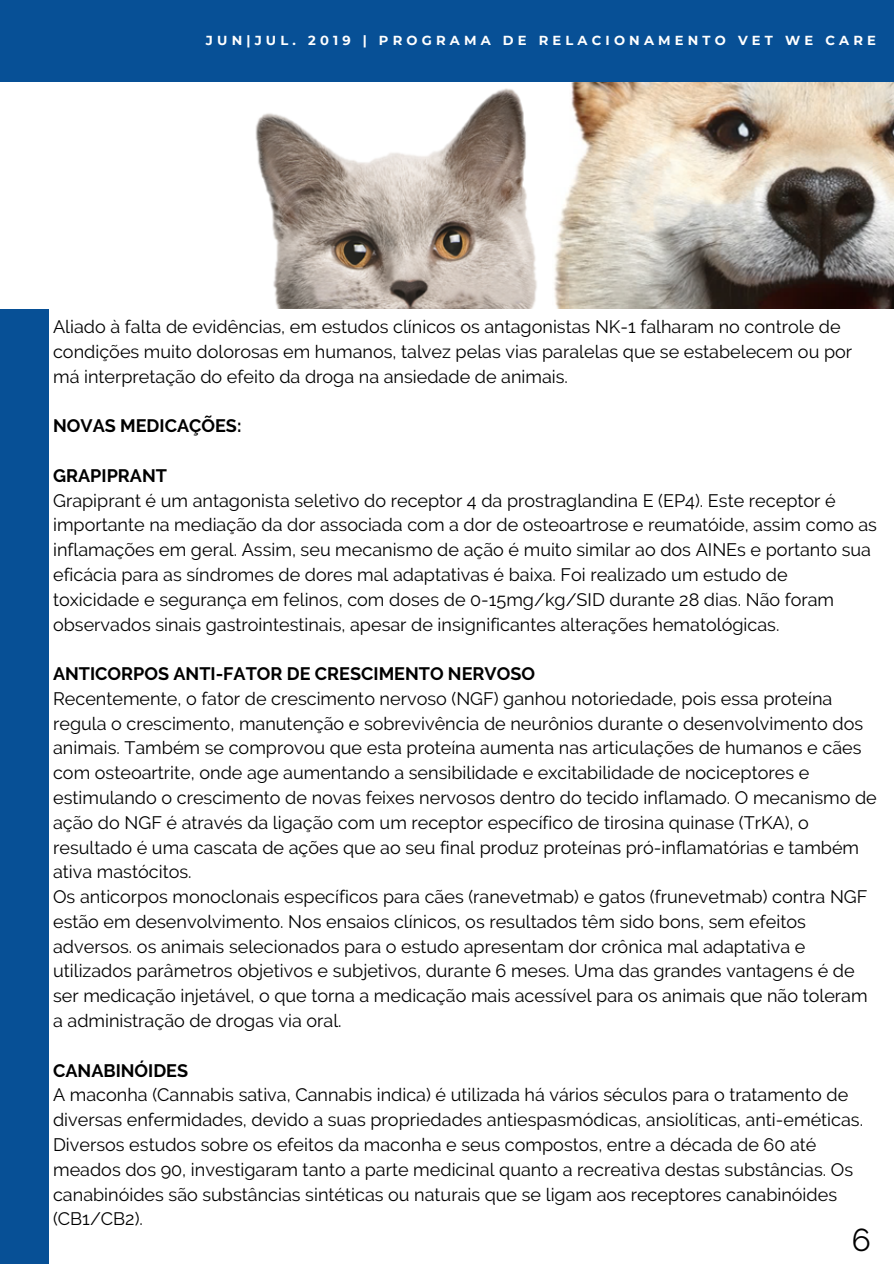
<style>
.page{position:relative;width:894px;height:1264px;background:#fff}
.page>*{position:absolute;margin:0;border:0;box-sizing:border-box;transform-origin:0 0}
.t1{font:31.5px "Raleway";color:#000}
.t2{font:18px/24.8px "Raleway";color:#000}
.t3{font:700 18px "Raleway";color:#000}
.t4{font:700 13.05px "Montserrat";letter-spacing:.32em;color:#fff}
</style>
<div class="page">
<div style="left:0;top:155px;width:49px;height:1108px;background:#075096"></div>
<img style="left:0;top:81px;width:893px;height:227px">
<div style="left:0;top:0;width:893px;height:81px;background:#075096"></div>
<p class="t4" style="left:206px;top:32px;width:671px">JUN|JUL. 2019 | PROGRAMA DE RELACIONAMENTO VET WE CARE</p>
<p class="t2" style="left:53px;top:314px;width:800px">Aliado à falta de evidências, em estudos clínicos os antagonistas NK-1 falharam no controle de condições muito dolorosas em humanos, talvez pelas vias paralelas que se estabelecem ou por má interpretação do efeito da droga na ansiedade de animais.</p>
<p class="t3" style="left:53px;top:415px;width:190px">NOVAS MEDICAÇÕES:</p>
<p class="t3" style="left:53px;top:465px;width:115px">GRAPIPRANT</p>
<p class="t2" style="left:53px;top:488px;width:825px">Grapiprant é um antagonista seletivo do receptor 4 da prostraglandina E (EP4). Este receptor é importante na mediação da dor associada com a dor de osteoartrose e reumatóide, assim como as inflamações em geral. Assim, seu mecanismo de ação é muito similar ao dos AINEs e portanto sua eficácia para as síndromes de dores mal adaptativas é baixa. Foi realizado um estudo de toxicidade e segurança em felinos, com doses de 0-15mg/kg/SID durante 28 dias. Não foram observados sinais gastrointestinais, apesar de insignificantes alterações hematológicas.</p>
<p class="t3" style="left:53px;top:663px;width:483px">ANTICORPOS ANTI-FATOR DE CRESCIMENTO NERVOSO</p>
<p class="t2" style="left:53px;top:686px;width:825px">Recentemente, o fator de crescimento nervoso (NGF) ganhou notoriedade, pois essa proteína regula o crescimento, manutenção e sobrevivência de neurônios durante o desenvolvimento dos animais. Também se comprovou que esta proteína aumenta nas articulações de humanos e cães com osteoartrite, onde age aumentando a sensibilidade e excitabilidade de nociceptores e estimulando o crescimento de novas feixes nervosos dentro do tecido inflamado. O mecanismo de ação do NGF é através da ligação com um receptor específico de tirosina quinase (TrKA), o resultado é uma cascata de ações que ao seu final produz proteínas pró-inflamatórias e também ativa mastócitos.<br>Os anticorpos monoclonais específicos para cães (ranevetmab) e gatos (frunevetmab) contra NGF estão em desenvolvimento. Nos ensaios clínicos, os resultados têm sido bons, sem efeitos adversos. os animais selecionados para o estudo apresentam dor crônica mal adaptativa e utilizados parâmetros objetivos e subjetivos, durante 6 meses. Uma das grandes vantagens é de ser medicação injetável, o que torna a medicação mais acessível para os animais que não toleram a administração de drogas via oral.</p>
<p class="t3" style="left:53px;top:1059px;width:137px">CANABINÓIDES</p>
<p class="t2" style="left:53px;top:1082px;width:811px">A maconha (Cannabis sativa, Cannabis indica) é utilizada há vários séculos para o tratamento de diversas enfermidades, devido a suas propriedades antiespasmódicas, ansiolíticas, anti-eméticas.<br>Diversos estudos sobre os efeitos da maconha e seus compostos, entre a década de 60 até meados dos 90, investigaram tanto a parte medicinal quanto a recreativa destas substâncias. Os canabinóides são substâncias sintéticas ou naturais que se ligam aos receptores canabinóides (CB1/CB2).</p>
<h1 class="t1" style="left:851px;top:1221px;width:21px">6</h1>
</div>
